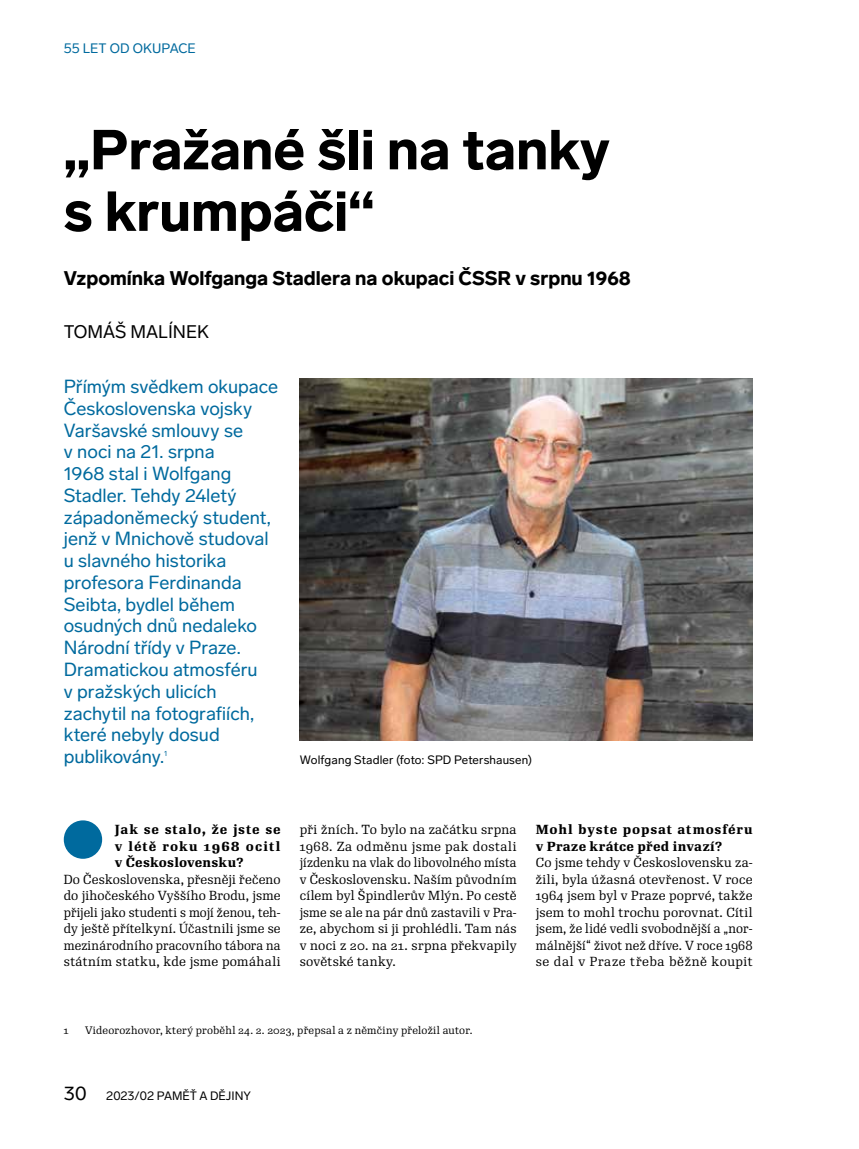
<style>
.page{position:relative;width:859px;height:1149px;background:#fff}
.page>*{position:absolute;margin:0;border:0;box-sizing:border-box;transform-origin:0 0}
.t1{font:900 55.5px/61.5px "Lab Grotesque";color:#000}
.t2{font:900 19.5px "Lab Grotesque";color:#000}
.t3{font:18.75px/21.8px "Lab Grotesque";color:#006a9e}
.t4{font:18px "Lab Grotesque";color:#000}
.t5{font:13.5px "Lab Grotesque";letter-spacing:.005em;color:#006a9e}
.t6{font:12.75px/16.5px "Re Public Std";letter-spacing:.02em;color:#000;text-align:justify}
.t7{font:500 12.75px/16.5px "Re Public Std";letter-spacing:.055em;color:#000;text-align:justify}
.t8{font:12px "Lab Grotesque";letter-spacing:.005em;color:#000}
.t9{font:10.5px "Re Public";letter-spacing:.02em;color:#000}
.t10{font:7.5px "Lab Grotesque";color:#006a9e}
.s1{font-size:19.5px}
</style>
<div class="page">
<div style="left:64px;top:820px;width:38px;height:38px;background:#006a9e;border-radius:50%"></div>
<img style="left:300px;top:378px;width:453px;height:362px">
<p class="t5" style="left:64px;top:39px;width:133px">55 LET OD OKUPACE</p>
<h1 class="t1" style="left:64px;top:116px;width:547px">„Pražané šli na tanky s krumpáči“</h1>
<h2 class="t2" style="left:64px;top:264px;width:568px">Vzpomínka Wolfganga Stadlera na okupaci ČSSR v srpnu 1968</h2>
<h3 class="t4" style="left:64px;top:320px;width:147px">TOMÁŠ MALÍNEK</h3>
<p class="t3" style="left:64px;top:375px;width:216px">Přímým svědkem okupace<br>Československa vojsky<br>Varšavské smlouvy se<br>v noci na 21. srpna<br>1968 stal i Wolfgang<br>Stadler. Tehdy 24letý západoněmecký student, jenž v Mnichově studoval u slavného historika profesora Ferdinanda<br>Seibta, bydlel během osudných dnů nedaleko<br>Národní třídy v Praze.<br>Dramatickou atmosféru<br>v pražských ulicích zachytil na fotografiích, které nebyly dosud publikovány.</p>
<p class="t10" style="left:164px;top:748px;width:5px">1</p>
<p class="t8" style="left:300px;top:751px;width:234px">Wolfgang Stadler (foto: SPD Petershausen)</p>
<p class="t7" style="left:115px;top:821px;width:167px">Jak se stalo, že jste se v létě roku 1968 ocitl v Československu?</p>
<p class="t6" style="left:64px;top:870px;width:218px">Do Československa, přesněji řečeno do jihočeského Vyššího Brodu, jsme přijeli jako studenti s mojí ženou, teh&shy;dy ještě přítelkyní. Účastnili jsme se mezinárodního pracovního tábora na státním statku, kde jsme pomáhali</p>
<p class="t6" style="left:300px;top:821px;width:218px">při žních. To bylo na začátku srpna 1968. Za odměnu jsme pak dostali jízdenku na vlak do libovolného místa v Československu. Naším původním cílem byl Špindlerův Mlýn. Po cestě jsme se ale na pár dnů zastavili v Pra&shy;ze, abychom si ji prohlédli. Tam nás v noci z 20. na 21. srpna překvapily sovětské tanky.</p>
<p class="t7" style="left:536px;top:821px;width:218px">Mohl byste popsat atmosféru v Praze krátce před invazí?</p>
<p class="t6" style="left:536px;top:854px;width:218px">Co jsme tehdy v Československu za&shy;žili, byla úžasná otevřenost. V roce 1964 jsem byl v Praze poprvé, takže jsem to mohl trochu porovnat. Cítil jsem, že lidé vedli svobodnější a „nor&shy;málnější“ život než dříve. V roce 1968 se dal v Praze třeba běžně koupit</p>
<p class="t9" style="left:64px;top:1023px;width:6px">1</p>
<p class="t9" style="left:85px;top:1023px;width:389px">Videorozhovor, který proběhl 24. 2. 2023, přepsal a z němčiny přeložil autor.</p>
<p class="t8" style="left:64px;top:1087px;width:189px"><span class="s1">30</span> 2023/02 PAMĚŤ A DĚJINY</p>
</div>
